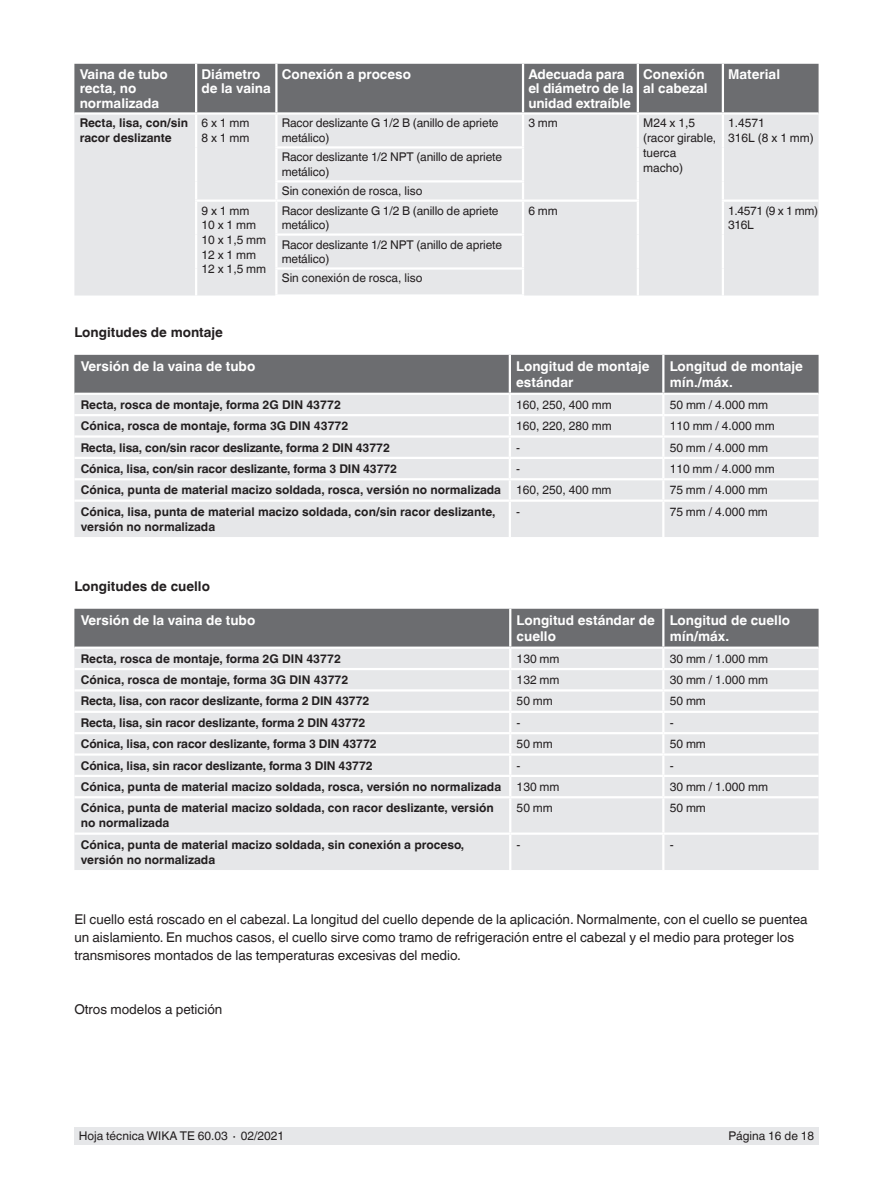
<style>
.page{position:relative;width:893px;height:1188px;background:#fff}
.page>*{position:absolute;margin:0;border:0;box-sizing:border-box;transform-origin:0 0}
.t1{font:13.5px/18px "Helvetica World";color:#231f20}
.t2{font:700 13.5px/14.7px "Helvetica World";color:#fff}
.t3{font:700 13.5px "Helvetica World";color:#231f20}
.t4{font:700 12px/15px "Helvetica World";color:#231f20}
.t5{font:12px/14.7px "Helvetica World";color:#231f20}
.t6{font:12px/14.7px "Helvetica World";letter-spacing:-.03em;color:#231f20}
</style>
<div class="page">
<div style="left:74px;top:1128px;width:745px;height:17px;background:#e6e7e9"></div>
<div style="left:74px;top:480px;width:745px;height:57px;background:#e6e7e9"></div>
<svg style="left:74px;top:355px;width:745px;height:123px;background:#c2c3c5"></svg>
<hr style="left:509px;top:480px;width:2px;height:20px;background:#fff">
<hr style="left:662px;top:480px;width:2px;height:20px;background:#fff">
<hr style="left:509px;top:502px;width:2px;height:35px;background:#fff">
<hr style="left:662px;top:502px;width:2px;height:35px;background:#fff">
<hr style="left:74px;top:500px;width:436px;height:2px;background:#fff">
<hr style="left:510px;top:500px;width:153px;height:2px;background:#fff">
<hr style="left:663px;top:500px;width:156px;height:2px;background:#fff">
<div style="left:74px;top:798px;width:745px;height:72px;background:#e6e7e9"></div>
<svg style="left:74px;top:609px;width:745px;height:187px;background:#cfd0d2"></svg>
<hr style="left:509px;top:798px;width:2px;height:35px;background:#fff">
<hr style="left:662px;top:798px;width:2px;height:35px;background:#fff">
<hr style="left:509px;top:835px;width:2px;height:35px;background:#fff">
<hr style="left:662px;top:835px;width:2px;height:35px;background:#fff">
<hr style="left:74px;top:833px;width:436px;height:2px;background:#fff">
<hr style="left:510px;top:833px;width:153px;height:2px;background:#fff">
<hr style="left:663px;top:833px;width:156px;height:2px;background:#fff">
<svg style="left:74px;top:64px;width:745px;height:232px;background:#ceced1"></svg>
<hr style="left:523px;top:200px;width:116px;height:2px;background:#fff">
<hr style="left:522px;top:202px;width:2px;height:31px;background:#fff">
<hr style="left:522px;top:236px;width:2px;height:31px;background:#fff">
<hr style="left:522px;top:270px;width:2px;height:24px;background:#fff">
<hr style="left:722px;top:200px;width:97px;height:2px;background:#fff">
<p class="t2" style="left:80px;top:67px;width:90px">Vaina de tubo recta, no normalizada</p>
<p class="t2" style="left:201px;top:67px;width:71px">Diámetro de la vaina</p>
<p class="t2" style="left:282px;top:67px;width:131px">Conexión a proceso</p>
<p class="t2" style="left:528px;top:67px;width:107px">Adecuada para el diámetro de la unidad extraíble</p>
<p class="t2" style="left:643px;top:67px;width:66px">Conexión al cabezal</p>
<p class="t2" style="left:728px;top:67px;width:53px">Material</p>
<p class="t4" style="left:80px;top:116px;width:110px">Recta, lisa, con/sin racor deslizante</p>
<p class="t5" style="left:201px;top:116px;width:50px">6 x 1 mm<br>8 x 1 mm</p>
<p class="t5" style="left:282px;top:116px;width:218px">Racor deslizante G 1/2 B (anillo de apriete metálico)</p>
<p class="t5" style="left:528px;top:116px;width:31px">3 mm</p>
<p class="t5" style="left:643px;top:116px;width:75px">M24 x 1,5 (racor girable, tuerca macho)</p>
<p class="t5" style="left:728px;top:116px;width:87px">1.4571<br>316L (8 x 1 mm)</p>
<p class="t5" style="left:282px;top:150px;width:222px">Racor deslizante 1/2 NPT (anillo de apriete metálico)</p>
<p class="t5" style="left:282px;top:184px;width:142px">Sin conexión de rosca, liso</p>
<p class="t5" style="left:201px;top:203px;width:66px">9 x 1 mm<br>10 x 1 mm<br>10 x 1,5 mm<br>12 x 1 mm<br>12 x 1,5 mm</p>
<p class="t5" style="left:282px;top:203px;width:218px">Racor deslizante G 1/2 B (anillo de apriete metálico)</p>
<p class="t5" style="left:528px;top:203px;width:31px">6 mm</p>
<p class="t6" style="left:728px;top:203px;width:91px">1.4571 (9 x 1 mm)<br>316L</p>
<p class="t5" style="left:282px;top:237px;width:222px">Racor deslizante 1/2 NPT (anillo de apriete metálico)</p>
<p class="t5" style="left:282px;top:271px;width:142px">Sin conexión de rosca, liso</p>
<p class="t3" style="left:74px;top:325px;width:150px">Longitudes de montaje</p>
<p class="t2" style="left:81px;top:359px;width:176px">Versión de la vaina de tubo</p>
<p class="t2" style="left:516px;top:358px;width:135px;line-height:16.5px">Longitud de montaje estándar</p>
<p class="t2" style="left:670px;top:358px;width:135px;line-height:16.5px">Longitud de montaje mín./máx.</p>
<p class="t4" style="left:81px;top:397px;width:262px">Recta, rosca de montaje, forma 2G DIN 43772</p>
<p class="t5" style="left:516px;top:397px;width:97px">160, 250, 400 mm</p>
<p class="t5" style="left:670px;top:397px;width:100px">50 mm / 4.000 mm</p>
<p class="t4" style="left:81px;top:419px;width:269px">Cónica, rosca de montaje, forma 3G DIN 43772</p>
<p class="t5" style="left:516px;top:419px;width:97px">160, 220, 280 mm</p>
<p class="t5" style="left:670px;top:419px;width:106px">110 mm / 4.000 mm</p>
<p class="t4" style="left:81px;top:440px;width:311px">Recta, lisa, con/sin racor deslizante, forma 2 DIN 43772</p>
<p class="t5" style="left:516px;top:440px;width:5px">-</p>
<p class="t5" style="left:670px;top:440px;width:100px">50 mm / 4.000 mm</p>
<p class="t4" style="left:81px;top:461px;width:318px">Cónica, lisa, con/sin racor deslizante, forma 3 DIN 43772</p>
<p class="t5" style="left:516px;top:461px;width:5px">-</p>
<p class="t5" style="left:670px;top:461px;width:106px">110 mm / 4.000 mm</p>
<p class="t4" style="left:81px;top:483px;width:422px">Cónica, punta de material macizo soldada, rosca, versión no normalizada</p>
<p class="t5" style="left:516px;top:483px;width:97px">160, 250, 400 mm</p>
<p class="t5" style="left:670px;top:483px;width:100px">75 mm / 4.000 mm</p>
<p class="t4" style="left:81px;top:504px;width:416px">Cónica, lisa, punta de material macizo soldada, con/sin racor deslizante, versión no normalizada</p>
<p class="t5" style="left:516px;top:504px;width:5px">-</p>
<p class="t5" style="left:670px;top:504px;width:100px">75 mm / 4.000 mm</p>
<p class="t3" style="left:74px;top:578px;width:137px">Longitudes de cuello</p>
<p class="t2" style="left:81px;top:613px;width:176px">Versión de la vaina de tubo</p>
<p class="t2" style="left:517px;top:612px;width:140px;line-height:16.5px">Longitud estándar de cuello</p>
<p class="t2" style="left:670px;top:612px;width:122px;line-height:16.5px">Longitud de cuello mín/máx.</p>
<p class="t4" style="left:81px;top:651px;width:262px">Recta, rosca de montaje, forma 2G DIN 43772</p>
<p class="t5" style="left:517px;top:651px;width:44px">130 mm</p>
<p class="t5" style="left:670px;top:651px;width:100px">30 mm / 1.000 mm</p>
<p class="t4" style="left:81px;top:672px;width:269px">Cónica, rosca de montaje, forma 3G DIN 43772</p>
<p class="t5" style="left:517px;top:673px;width:44px">132 mm</p>
<p class="t5" style="left:670px;top:673px;width:100px">30 mm / 1.000 mm</p>
<p class="t4" style="left:81px;top:694px;width:290px">Recta, lisa, con racor deslizante, forma 2 DIN 43772</p>
<p class="t5" style="left:517px;top:694px;width:38px">50 mm</p>
<p class="t5" style="left:670px;top:694px;width:38px">50 mm</p>
<p class="t4" style="left:81px;top:715px;width:286px">Recta, lisa, sin racor deslizante, forma 2 DIN 43772</p>
<p class="t5" style="left:517px;top:715px;width:5px">-</p>
<p class="t5" style="left:670px;top:715px;width:5px">-</p>
<p class="t4" style="left:81px;top:737px;width:297px">Cónica, lisa, con racor deslizante, forma 3 DIN 43772</p>
<p class="t5" style="left:517px;top:737px;width:38px">50 mm</p>
<p class="t5" style="left:670px;top:737px;width:38px">50 mm</p>
<p class="t4" style="left:81px;top:758px;width:293px">Cónica, lisa, sin racor deslizante, forma 3 DIN 43772</p>
<p class="t5" style="left:517px;top:758px;width:5px">-</p>
<p class="t5" style="left:670px;top:758px;width:5px">-</p>
<p class="t4" style="left:81px;top:779px;width:422px">Cónica, punta de material macizo soldada, rosca, versión no normalizada</p>
<p class="t5" style="left:517px;top:779px;width:44px">130 mm</p>
<p class="t5" style="left:670px;top:779px;width:100px">30 mm / 1.000 mm</p>
<p class="t4" style="left:81px;top:801px;width:414px">Cónica, punta de material macizo soldada, con racor deslizante, versión no normalizada</p>
<p class="t5" style="left:517px;top:801px;width:38px">50 mm</p>
<p class="t5" style="left:670px;top:801px;width:38px">50 mm</p>
<p class="t4" style="left:81px;top:837px;width:385px">Cónica, punta de material macizo soldada, sin conexión a proceso, versión no normalizada</p>
<p class="t5" style="left:517px;top:837px;width:5px">-</p>
<p class="t5" style="left:670px;top:837px;width:5px">-</p>
<p class="t1" style="left:74px;top:910px;width:735px">El cuello está roscado en el cabezal. La longitud del cuello depende de la aplicación. Normalmente, con el cuello se puentea un aislamiento. En muchos casos, el cuello sirve como tramo de refrigeración entre el cabezal y el medio para proteger los transmisores montados de las temperaturas excesivas del medio.</p>
<p class="t1" style="left:74px;top:1000px;width:149px">Otros modelos a petición</p>
<p class="t5" style="left:79px;top:1129px;width:207px">Hoja técnica WIKA TE 60.03 ∙ 02/2021</p>
<p class="t5" style="left:728px;top:1129px;width:87px">Página 16 de 18</p>
</div>
